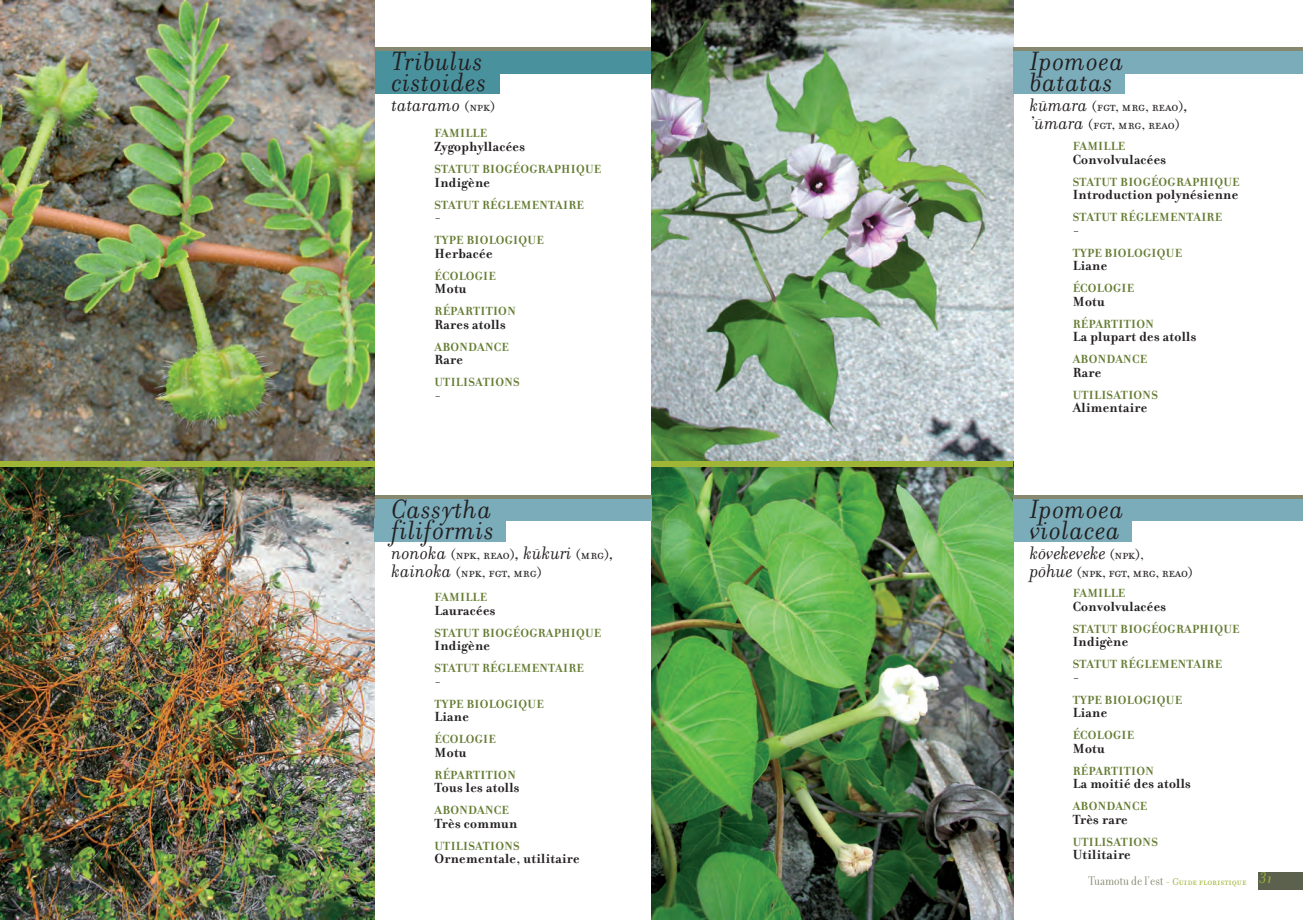
<style>
.page{position:relative;width:1303px;height:920px;background:#fff}
.page>*{position:absolute;margin:0;border:0;box-sizing:border-box;transform-origin:0 0}
.t1{font:italic 28.5px/21px "Filosofia";letter-spacing:.025em;color:#231f20}
.t2{font:italic 19.5px "Filos Mao";color:#231f20}
.t3{font:15px/18px "Filosofia Small Caps";color:#231f20}
.t4{font:700 14.25px "Filosofia";letter-spacing:.025em;color:#231f20}
.t5{font:700 12.75px "Filosofia";letter-spacing:.025em;color:#657d33}
.t6{font:10.5px "Filosofia Small Caps";color:#9fb535}
.s1{font-family:"Filosofia Small Caps";font-style:normal;font-size:15px}
.s2{font-family:"Filos Mao";font-style:italic;font-size:19.5px}
.s3{font-family:"Filosofia Grand";font-size:13.5px;color:#86896f}
.s4{font-family:"Filosofia";font-style:italic;font-size:16.5px}
</style>
<div class="page">
<img style="left:0;top:466px;width:375px;height:453px">
<div style="left:0;top:460px;width:375px;height:6px;background:#9fb535"></div>
<img style="left:651px;top:466px;width:361px;height:453px">
<div style="left:651px;top:460px;width:361px;height:6px;background:#9fb535"></div>
<div style="left:375px;top:71px;width:124px;height:23px;background:#4a919e"></div>
<div style="left:375px;top:50px;width:289px;height:23px;background:#4a919e"></div>
<hr style="left:375px;top:47px;width:289px;height:4px;background:#86896f">
<div style="left:1257px;top:872px;width:45px;height:17px;background:#5c614e"></div>
<img style="left:0;top:0;width:375px;height:460px">
<img style="left:651px;top:0;width:361px;height:460px">
<div style="left:375px;top:518px;width:131px;height:24px;background:#7bacba"></div>
<div style="left:375px;top:497px;width:276px;height:24px;background:#7bacba"></div>
<hr style="left:375px;top:495px;width:276px;height:3px;background:#86896f">
<div style="left:1012px;top:71px;width:112px;height:23px;background:#7bacba"></div>
<div style="left:1012px;top:50px;width:290px;height:23px;background:#7bacba"></div>
<hr style="left:1012px;top:47px;width:290px;height:4px;background:#86896f">
<div style="left:1012px;top:518px;width:119px;height:24px;background:#7bacba"></div>
<div style="left:1012px;top:497px;width:290px;height:24px;background:#7bacba"></div>
<hr style="left:1012px;top:495px;width:290px;height:3px;background:#86896f">
<hr style="left:630px;top:0;width:42px;height:1px;background:#000">
<hr style="left:630px;top:919px;width:42px;height:1px;background:#000">
<hr style="left:0;top:439px;width:1px;height:42px;background:#000">
<p class="t1" style="left:392px;top:50px;width:96px">Tribulus cistoides</p>
<p class="t2" style="left:392px;top:93px;width:105px">tataramo <span class="s1">(npk)</span></p>
<p class="t5" style="left:434px;top:126px;width:54px">FAMILLE</p>
<p class="t4" style="left:434px;top:138px;width:92px">Zygophyllacées</p>
<p class="t5" style="left:434px;top:161px;width:168px">STATUT BIOGÉOGRAPHIQUE</p>
<p class="t4" style="left:434px;top:173px;width:57px">Indigène</p>
<p class="t5" style="left:434px;top:197px;width:151px">STATUT RÉGLEMENTAIRE</p>
<p class="t4" style="left:434px;top:209px;width:8px">-</p>
<p class="t5" style="left:434px;top:232px;width:111px">TYPE BIOLOGIQUE</p>
<p class="t4" style="left:434px;top:244px;width:60px">Herbacée</p>
<p class="t5" style="left:434px;top:268px;width:63px">ÉCOLOGIE</p>
<p class="t4" style="left:434px;top:280px;width:33px">Motu</p>
<p class="t5" style="left:434px;top:303px;width:83px">RÉPARTITION</p>
<p class="t4" style="left:434px;top:315px;width:73px">Rares atolls</p>
<p class="t5" style="left:434px;top:339px;width:76px">ABONDANCE</p>
<p class="t4" style="left:434px;top:351px;width:30px">Rare</p>
<p class="t5" style="left:434px;top:374px;width:87px">UTILISATIONS</p>
<p class="t4" style="left:434px;top:386px;width:8px">-</p>
<p class="t1" style="left:392px;top:497px;width:104px">Cassytha filiformis</p>
<p class="t3" style="left:392px;top:544px;width:224px"><span class="s2">nonoka</span> (npk, reao)<span class="s2">, kükuri</span> (mrg)<span class="s2">, kainoka</span> (npk, fgt, mrg)</p>
<p class="t5" style="left:434px;top:589px;width:54px">FAMILLE</p>
<p class="t4" style="left:434px;top:601px;width:62px">Lauracées</p>
<p class="t5" style="left:434px;top:625px;width:168px">STATUT BIOGÉOGRAPHIQUE</p>
<p class="t4" style="left:434px;top:637px;width:57px">Indigène</p>
<p class="t5" style="left:434px;top:660px;width:151px">STATUT RÉGLEMENTAIRE</p>
<p class="t4" style="left:434px;top:672px;width:8px">-</p>
<p class="t5" style="left:434px;top:696px;width:111px">TYPE BIOLOGIQUE</p>
<p class="t4" style="left:434px;top:708px;width:36px">Liane</p>
<p class="t5" style="left:434px;top:731px;width:63px">ÉCOLOGIE</p>
<p class="t4" style="left:434px;top:743px;width:33px">Motu</p>
<p class="t5" style="left:434px;top:767px;width:83px">RÉPARTITION</p>
<p class="t4" style="left:434px;top:779px;width:86px">Tous les atolls</p>
<p class="t5" style="left:434px;top:802px;width:76px">ABONDANCE</p>
<p class="t4" style="left:434px;top:814px;width:84px">Très commun</p>
<p class="t5" style="left:434px;top:838px;width:87px">UTILISATIONS</p>
<p class="t4" style="left:434px;top:850px;width:147px">Ornementale, utilitaire</p>
<p class="t1" style="left:1029px;top:50px;width:95px">Ipomoea batatas</p>
<p class="t3" style="left:1029px;top:97px;width:160px"><span class="s2">kümara</span> (fgt, mrg, reao)<span class="s2">, ’ümara</span> (fgt, mrg, reao)</p>
<p class="t5" style="left:1072px;top:138px;width:54px">FAMILLE</p>
<p class="t4" style="left:1072px;top:150px;width:95px">Convolvulacées</p>
<p class="t5" style="left:1072px;top:174px;width:168px">STATUT BIOGÉOGRAPHIQUE</p>
<p class="t4" style="left:1072px;top:186px;width:167px">Introduction polynésienne</p>
<p class="t5" style="left:1072px;top:209px;width:151px">STATUT RÉGLEMENTAIRE</p>
<p class="t4" style="left:1072px;top:221px;width:8px">-</p>
<p class="t5" style="left:1072px;top:245px;width:111px">TYPE BIOLOGIQUE</p>
<p class="t4" style="left:1072px;top:257px;width:36px">Liane</p>
<p class="t5" style="left:1072px;top:280px;width:63px">ÉCOLOGIE</p>
<p class="t4" style="left:1072px;top:292px;width:33px">Motu</p>
<p class="t5" style="left:1072px;top:316px;width:83px">RÉPARTITION</p>
<p class="t4" style="left:1072px;top:328px;width:125px">La plupart des atolls</p>
<p class="t5" style="left:1072px;top:351px;width:76px">ABONDANCE</p>
<p class="t4" style="left:1072px;top:363px;width:30px">Rare</p>
<p class="t5" style="left:1072px;top:387px;width:87px">UTILISATIONS</p>
<p class="t4" style="left:1072px;top:399px;width:76px">Alimentaire</p>
<p class="t1" style="left:1029px;top:497px;width:95px">Ipomoea violacea</p>
<p class="t2" style="left:1029px;top:541px;width:115px">kövekeveke <span class="s1">(npk),</span></p>
<p class="t3" style="left:1029px;top:563px;width:164px"><span class="s2">pöhue</span> (npk, fgt, mrg, reao)</p>
<p class="t5" style="left:1072px;top:585px;width:54px">FAMILLE</p>
<p class="t4" style="left:1072px;top:597px;width:95px">Convolvulacées</p>
<p class="t5" style="left:1072px;top:620px;width:168px">STATUT BIOGÉOGRAPHIQUE</p>
<p class="t4" style="left:1072px;top:632px;width:57px">Indigène</p>
<p class="t5" style="left:1072px;top:656px;width:151px">STATUT RÉGLEMENTAIRE</p>
<p class="t5" style="left:1072px;top:691px;width:111px">TYPE BIOLOGIQUE</p>
<p class="t4" style="left:1072px;top:703px;width:36px">Liane</p>
<p class="t5" style="left:1072px;top:727px;width:63px">ÉCOLOGIE</p>
<p class="t4" style="left:1072px;top:739px;width:33px">Motu</p>
<p class="t5" style="left:1072px;top:762px;width:83px">RÉPARTITION</p>
<p class="t4" style="left:1072px;top:774px;width:119px">La moitié des atolls</p>
<p class="t5" style="left:1072px;top:798px;width:76px">ABONDANCE</p>
<p class="t4" style="left:1072px;top:810px;width:56px">Très rare</p>
<p class="t5" style="left:1072px;top:833px;width:87px">UTILISATIONS</p>
<p class="t4" style="left:1072px;top:845px;width:59px">Utilitaire</p>
<p class="t6" style="left:1088px;top:874px;width:186px"><span class="s3">Tuamotu de l’est</span> - Guide floristique <span class="s4">31</span></p>
</div>
